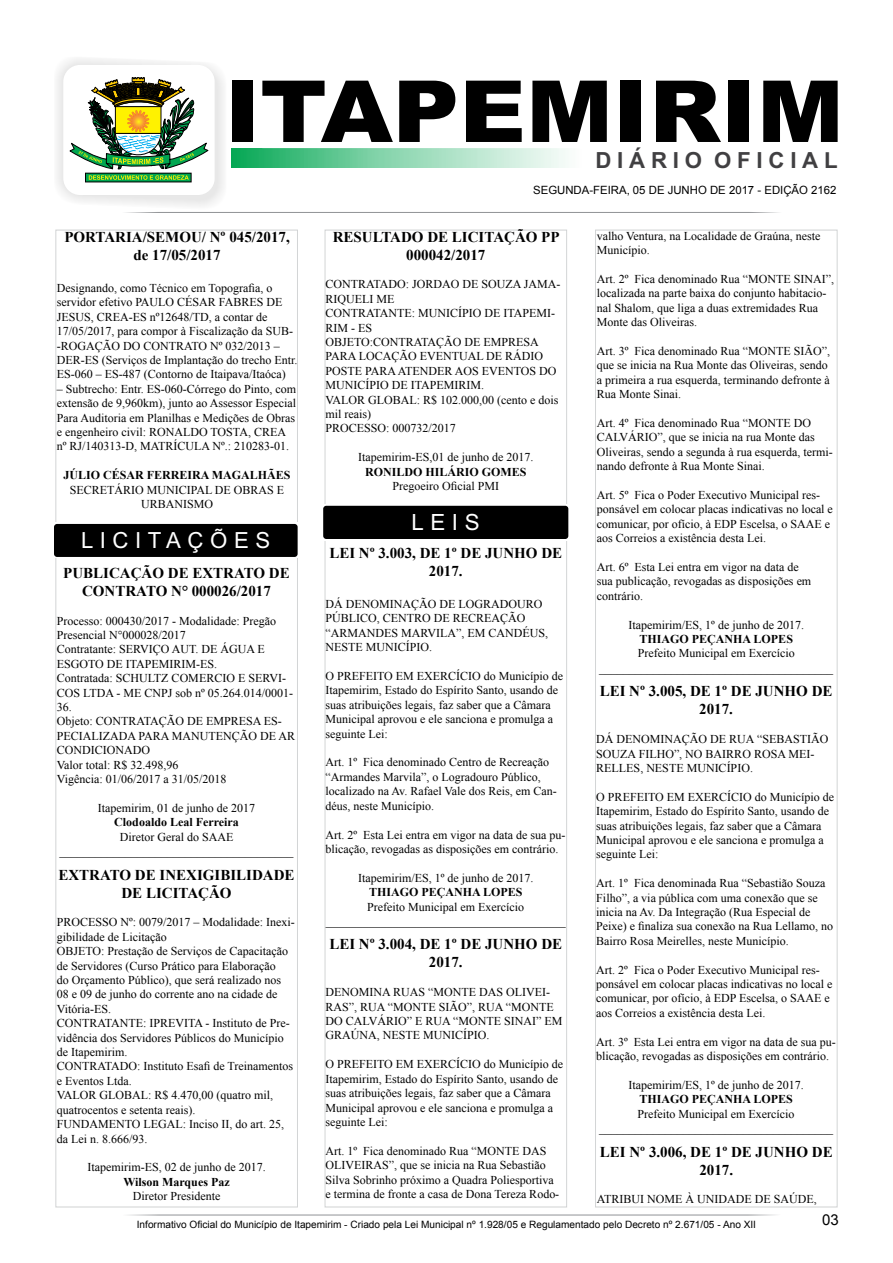
<style>
.page{position:relative;width:893px;height:1263px;background:#fff}
.page>*{position:absolute;margin:0;border:0;box-sizing:border-box;transform-origin:0 0}
.t1{font:900 85.65px "Arial";color:#000;scale:1.08 1}
.t2{font:22.35px "Arial";color:#fff}
.t3{font:700 22.2px "Arial";letter-spacing:.26em;color:#414042}
.t4{font:22.2px "Arial";letter-spacing:.295em;color:#fff}
.t5{font:700 15px/18px "Times New Roman";color:#000;text-align:center}
.t6{font:15px "Arial";color:#000}
.t7{font:12px/14.4px "Times New Roman";color:#000}
.t8{font:700 12px "Times New Roman";color:#000}
.t9{font:11.4px "Arial";color:#000}
.t10{font:10.05px "Arial";color:#000}
</style>
<div class="page">
<svg style="left:130px;top:1214px;width:646px;height:1px"></svg>
<svg style="left:57px;top:59px;width:722px;height:154px"></svg>
<svg style="left:231px;top:148px;width:396px;height:20px"></svg>
<div style="left:595px;top:230px;width:242px;height:977px;border:1px solid #d1d3d4"></div>
<div style="left:54px;top:522px;width:245px;height:36px;background:#f2f2f2"></div>
<div style="left:54px;top:524px;width:244px;height:33px;background:#000;border-radius:3px"></div>
<div style="left:323px;top:504px;width:245px;height:36px;background:#c8c8c8"></div>
<div style="left:323px;top:506px;width:245px;height:33px;background:#000;border-radius:3px"></div>
<h1 class="t1" style="left:224px;top:49px;width:575px">ITAPEMIRIM</h1>
<h3 class="t3" style="left:595px;top:146px;width:244px">DIÁRIO OFICIAL</h3>
<p class="t9" style="left:533px;top:182px;width:305px">SEGUNDA-FEIRA, 05 DE JUNHO DE 2017 - EDIÇÃO 2162</p>
<p class="t5" style="left:64px;top:227px;width:227px">PORTARIA/SEMOU/ Nº 045/2017, de 17/05/2017</p>
<p class="t7" style="left:57px;top:281px;width:242px">Designando, como Técnico em Topografia, o servidor efetivo PAULO CÉSAR FABRES DE JESUS, CREA-ES nº12648/TD, a contar de 17/05/2017, para compor à Fiscalização da SUB--ROGAÇÃO DO CONTRATO Nº 032/2013 – DER-ES (Serviços de Implantação do trecho Entr.<br>ES-060 – ES-487 (Contorno de Itaipava/Itaóca)</p>
<p class="t7" style="left:57px;top:381px;width:241px">– Subtrecho: Entr. ES-060-Córrego do Pinto, com extensão de 9,960km), junto ao Assessor Especial Para Auditoria em Planilhas e Medições de Obras e engenheiro civil: RONALDO TOSTA, CREA nº RJ/140313-D, MATRÍCULA Nº.: 210283-01.</p>
<p class="t8" style="left:64px;top:467px;width:229px">JÚLIO CÉSAR FERREIRA MAGALHÃES</p>
<p class="t7" style="left:70px;top:482px;width:216px;text-align:center">SECRETÁRIO MUNICIPAL DE OBRAS E<br>URBANISMO</p>
<h3 class="t4" style="left:81px;top:525px;width:191px">LICITAÇÕES</h3>
<p class="t5" style="left:63px;top:563px;width:228px">PUBLICAÇÃO DE EXTRATO DE<br>CONTRATO N° 000026/2017</p>
<p class="t7" style="left:57px;top:613px;width:240px">Processo: 000430/2017 - Modalidade: Pregão<br>Presencial N°000028/2017<br>Contratante: SERVIÇO AUT. DE ÁGUA E<br>ESGOTO DE ITAPEMIRIM-ES.<br>Contratada: SCHULTZ COMERCIO E SERVI-<br>COS LTDA - ME CNPJ sob nº 05.264.014/0001-<br>36.<br>Objeto: CONTRATAÇÃO DE EMPRESA ES-<br>PECIALIZADA PARA MANUTENÇÃO DE AR<br>CONDICIONADO<br>Valor total: R$ 32.498,96<br>Vigência: 01/06/2017 a 31/05/2018</p>
<p class="t7" style="left:98px;top:800px;width:159px">Itapemirim, 01 de junho de 2017</p>
<p class="t8" style="left:114px;top:814px;width:126px">Clodoaldo Leal Ferreira</p>
<p class="t7" style="left:60px;top:829px;width:235px;text-align:center">Diretor Geral do SAAE _______________________________________</p>
<p class="t5" style="left:58px;top:865px;width:238px">EXTRATO DE INEXIGIBILIDADE<br>DE LICITAÇÃO</p>
<p class="t7" style="left:57px;top:915px;width:240px">PROCESSO Nº: 0079/2017 – Modalidade: Inexi&shy;gibilidade de Licitação<br>OBJETO: Prestação de Serviços de Capacitação de Servidores (Curso Prático para Elaboração<br>do Orçamento Público), que será realizado nos 08 e 09 de junho do corrente ano na cidade de Vitória-ES.<br>CONTRATANTE: IPREVITA - Instituto de Pre&shy;vidência dos Servidores Públicos do Município de Itapemirim.<br>CONTRATADO: Instituto Esafi de Treinamentos e Eventos Ltda.<br>VALOR GLOBAL: R$ 4.470,00 (quatro mil, quatrocentos e setenta reais).<br>FUNDAMENTO LEGAL: Inciso II, do art. 25, da Lei n. 8.666/93.</p>
<p class="t7" style="left:87px;top:1160px;width:180px">Itapemirim-ES, 02 de junho de 2017.</p>
<p class="t8" style="left:123px;top:1173px;width:108px">Wilson Marques Paz</p>
<p class="t7" style="left:133px;top:1189px;width:89px">Diretor Presidente</p>
<p class="t5" style="left:333px;top:227px;width:228px">RESULTADO DE LICITAÇÃO PP<br>000042/2017</p>
<p class="t7" style="left:325px;top:277px;width:237px">CONTRATADO: JORDAO DE SOUZA JAMA-<br>RIQUELI ME<br>CONTRATANTE: MUNICÍPIO DE ITAPEMI-<br>RIM - ES<br>OBJETO:CONTRATAÇÃO DE EMPRESA<br>PARA LOCAÇÃO EVENTUAL DE RÁDIO<br>POSTE PARA ATENDER AOS EVENTOS DO<br>MUNICÍPIO DE ITAPEMIRIM.<br>VALOR GLOBAL: R$ 102.000,00 (cento e dois mil reais)<br>PROCESSO: 000732/2017</p>
<p class="t7" style="left:358px;top:450px;width:177px">Itapemirim-ES,01 de junho de 2017.</p>
<p class="t8" style="left:365px;top:463px;width:163px">RONILDO HILÁRIO GOMES</p>
<p class="t7" style="left:392px;top:479px;width:108px">Pregoeiro Oficial PMI</p>
<h2 class="t2" style="left:411px;top:508px;width:70px">LEIS</h2>
<p class="t5" style="left:329px;top:543px;width:234px">LEI Nº 3.003, DE 1º DE JUNHO DE<br>2017.</p>
<p class="t7" style="left:325px;top:597px;width:224px">DÁ DENOMINAÇÃO DE LOGRADOURO<br>PÚBLICO, CENTRO DE RECREAÇÃO “ARMANDES MARVILA”, EM CANDÉUS,<br>NESTE MUNICÍPIO.</p>
<p class="t7" style="left:325px;top:669px;width:239px">O PREFEITO EM EXERCÍCIO do Município de Itapemirim, Estado do Espírito Santo, usando de suas atribuições legais, faz saber que a Câmara Municipal aprovou e ele sanciona e promulga a seguinte Lei:</p>
<p class="t7" style="left:325px;top:755px;width:233px">Art. 1º Fica denominado Centro de Recreação “Armandes Marvila”, o Logradouro Público, localizado na Av. Rafael Vale dos Reis, em Can&shy;déus, neste Município.</p>
<p class="t7" style="left:325px;top:827px;width:241px">Art. 2º Esta Lei entra em vigor na data de sua pu&shy;blicação, revogadas as disposições em contrário.</p>
<p class="t7" style="left:358px;top:870px;width:177px">Itapemirim/ES, 1º de junho de 2017.</p>
<p class="t8" style="left:369px;top:884px;width:155px">THIAGO PEÇANHA LOPES</p>
<p class="t7" style="left:326px;top:899px;width:241px;text-align:center">Prefeito Municipal em Exercício ________________________________________</p>
<p class="t5" style="left:329px;top:935px;width:234px">LEI Nº 3.004, DE 1º DE JUNHO DE<br>2017.</p>
<p class="t7" style="left:325px;top:985px;width:238px">DENOMINA RUAS “MONTE DAS OLIVEI-<br>RAS”, RUA “MONTE SIÃO”, RUA “MONTE<br>DO CALVÁRIO” E RUA “MONTE SINAI” EM<br>GRAÚNA, NESTE MUNICÍPIO.</p>
<p class="t7" style="left:325px;top:1057px;width:239px">O PREFEITO EM EXERCÍCIO do Município de Itapemirim, Estado do Espírito Santo, usando de suas atribuições legais, faz saber que a Câmara Municipal aprovou e ele sanciona e promulga a seguinte Lei:</p>
<p class="t7" style="left:325px;top:1143px;width:235px">Art. 1º Fica denominado Rua “MONTE DAS OLIVEIRAS”, que se inicia na Rua Sebastião Silva Sobrinho próximo a Quadra Poliesportiva e termina de fronte a casa de Dona Tereza Rodo-</p>
<p class="t7" style="left:597px;top:228px;width:225px">valho Ventura, na Localidade de Graúna, neste<br>Município.</p>
<p class="t7" style="left:597px;top:272px;width:239px">Art. 2º Fica denominado Rua “MONTE SINAI”, localizada na parte baixa do conjunto habitacio&shy;nal Shalom, que liga a duas extremidades Rua Monte das Oliveiras.</p>
<p class="t7" style="left:597px;top:344px;width:235px">Art. 3º Fica denominado Rua “MONTE SIÃO”, que se inicia na Rua Monte das Oliveiras, sendo a primeira a rua esquerda, terminando defronte à Rua Monte Sinai.</p>
<p class="t7" style="left:597px;top:416px;width:238px">Art. 4º Fica denominado Rua “MONTE DO CALVÁRIO”, que se inicia na rua Monte das Oliveiras, sendo a segunda à rua esquerda, termi&shy;nando defronte à Rua Monte Sinai.</p>
<p class="t7" style="left:597px;top:488px;width:238px">Art. 5º Fica o Poder Executivo Municipal res&shy;ponsável em colocar placas indicativas no local e comunicar, por ofício, à EDP Escelsa, o SAAE e aos Correios a existência desta Lei.</p>
<p class="t7" style="left:597px;top:560px;width:216px">Art. 6º Esta Lei entra em vigor na data de sua publicação, revogadas as disposições em contrário.</p>
<p class="t7" style="left:629px;top:617px;width:177px">Itapemirim/ES, 1º de junho de 2017.</p>
<p class="t8" style="left:640px;top:631px;width:155px">THIAGO PEÇANHA LOPES</p>
<p class="t7" style="left:599px;top:646px;width:235px;text-align:center">Prefeito Municipal em Exercício _______________________________________</p>
<p class="t5" style="left:600px;top:682px;width:234px">LEI Nº 3.005, DE 1º DE JUNHO DE<br>2017.</p>
<p class="t7" style="left:596px;top:732px;width:233px">DÁ DENOMINAÇÃO DE RUA “SEBASTIÃO<br>SOUZA FILHO”, NO BAIRRO ROSA MEI-<br>RELLES, NESTE MUNICÍPIO.</p>
<p class="t7" style="left:596px;top:789px;width:239px">O PREFEITO EM EXERCÍCIO do Município de Itapemirim, Estado do Espírito Santo, usando de suas atribuições legais, faz saber que a Câmara Municipal aprovou e ele sanciona e promulga a seguinte Lei:</p>
<p class="t7" style="left:596px;top:876px;width:238px">Art. 1º Fica denominada Rua “Sebastião Souza Filho”, a via pública com uma conexão que se inicia na Av. Da Integração (Rua Especial de Peixe) e finaliza sua conexão na Rua Lellamo, no Bairro Rosa Meirelles, neste Município.</p>
<p class="t7" style="left:596px;top:962px;width:238px">Art. 2º Fica o Poder Executivo Municipal res&shy;ponsável em colocar placas indicativas no local e comunicar, por ofício, à EDP Escelsa, o SAAE e aos Correios a existência desta Lei.</p>
<p class="t7" style="left:596px;top:1034px;width:241px">Art. 3º Esta Lei entra em vigor na data de sua pu&shy;blicação, revogadas as disposições em contrário.</p>
<p class="t7" style="left:628px;top:1077px;width:177px">Itapemirim/ES, 1º de junho de 2017.</p>
<p class="t8" style="left:639px;top:1091px;width:155px">THIAGO PEÇANHA LOPES</p>
<p class="t7" style="left:599px;top:1106px;width:235px;text-align:center">Prefeito Municipal em Exercício _______________________________________</p>
<p class="t5" style="left:600px;top:1142px;width:234px">LEI Nº 3.006, DE 1º DE JUNHO DE<br>2017.</p>
<p class="t7" style="left:597px;top:1192px;width:221px">ATRIBUI NOME À UNIDADE DE SAÚDE,</p>
<p class="t10" style="left:137px;top:1218px;width:621px">Informativo Oficial do Município de Itapemirim - Criado pela Lei Municipal nº 1.928/05 e Regulamentado pelo Decreto nº 2.671/05 - Ano XII</p>
<p class="t6" style="left:822px;top:1210px;width:18px">03</p>
</div>
